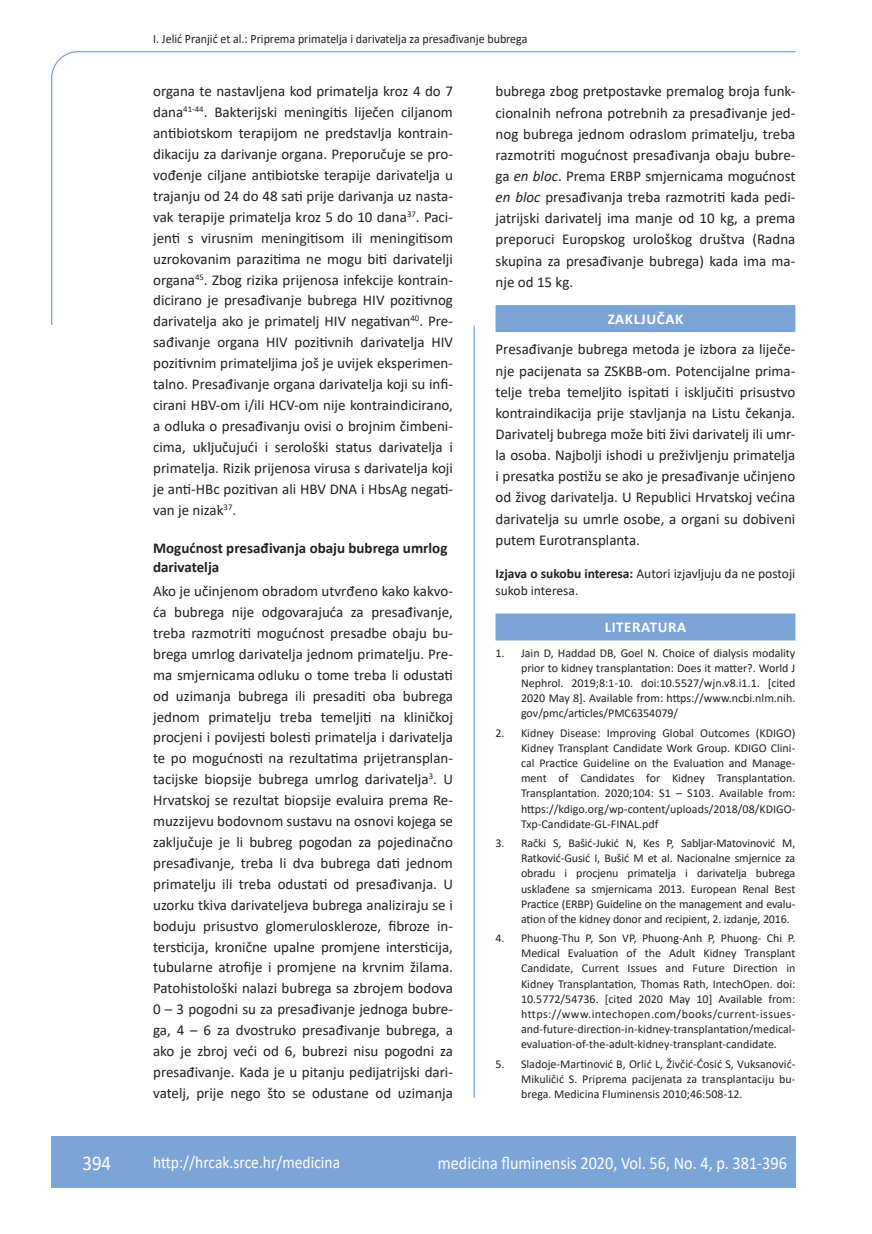
<style>
.page{position:relative;width:872px;height:1234px;background:#fff}
.page>*{position:absolute;margin:0;border:0;box-sizing:border-box;transform-origin:0 0}
.t1{font:21px "Calibri";color:#fff;scale:.9 1}
.t2{font:18px "Calibri";color:#fff;scale:.9 1}
.t3{font:17.25px "Calibri";color:#fff;scale:.9 1}
.osnovni_tekst{font:15px/20.9px "Calibri";color:#231f20;text-align:justify}
.podnaslov{font:700 15px/19.6px "Calibri";color:#231f20}
.naslov_ruler{font:700 15px "Calibri";letter-spacing:.04em;color:#fff}
.izjava{font:13.5px/16.6px "Calibri";color:#231f20}
.glava{font:12.75px "Calibri";color:#231f20;scale:.94 1}
.literatura{font:12px/15.1px "Calibri";color:#231f20;text-align:justify}
.s1{font-style:italic}
.s2{font-weight:700}
</style>
<div class="page">
<svg style="left:51px;top:51px;width:745px;height:275px"></svg>
<hr style="left:473px;top:325px;width:2px;height:772px;background:#7ca5d7">
<div style="left:51px;top:1135px;width:744px;height:51px;background:#7ca5d7"></div>
<div style="left:495px;top:305px;width:300px;height:27px;background:#7ca5d7"></div>
<div style="left:495px;top:613px;width:300px;height:27px;background:#7ca5d7"></div>
<p class="glava" style="left:153px;top:29px;width:400px">I. Jelić Pranjić et al.: Priprema primatelja i darivatelja za presađivanje bubrega</p>
<p class="osnovni_tekst" style="left:153px;top:81px;width:301px">organa te nastavljena kod primatelja kroz 4 do 7 dana<sup>41-44</sup>. Bakterijski meningitis liječen ciljanom antibiotskom terapijom ne predstavlja kontrain&shy;dikaciju za darivanje organa. Preporučuje se pro&shy;vođenje ciljane antibiotske terapije darivatelja u trajanju od 24 do 48 sati prije darivanja uz nasta&shy;vak terapije primatelja kroz 5 do 10 dana<sup>37</sup>. Paci&shy;jenti s virusnim meningitisom ili meningitisom uzrokovanim parazitima ne mogu biti darivatelji organa<sup>45</sup>. Zbog rizika prijenosa infekcije kontrain&shy;dicirano je presađivanje bubrega HIV pozitivnog darivatelja ako je primatelj HIV negativan<sup>40</sup>. Pre&shy;sađivanje organa HIV pozitivnih darivatelja HIV pozitivnim primateljima još je uvijek eksperimen&shy;talno. Presađivanje organa darivatelja koji su infi&shy;cirani HBV-om i/ili HCV-om nije kontraindicirano, a odluka o presađivanju ovisi o brojnim čimbeni&shy;cima, uključujući i serološki status darivatelja i primatelja. Rizik prijenosa virusa s darivatelja koji je anti-HBc pozitivan ali HBV DNA i HbsAg negati&shy;van je nizak<sup>37</sup>.</p>
<p class="podnaslov" style="left:153px;top:537px;width:296px">Mogućnost presađivanja obaju bubrega umrlog darivatelja</p>
<p class="osnovni_tekst" style="left:153px;top:580px;width:301px">Ako je učinjenom obradom utvrđeno kako kakvo&shy;ća bubrega nije odgovarajuća za presađivanje, treba razmotriti mogućnost presadbe obaju bu&shy;brega umrlog darivatelja jednom primatelju. Pre&shy;ma smjernicama odluku o tome treba li odustati od uzimanja bubrega ili presaditi oba bubrega jednom primatelju treba temeljiti na kliničkoj procjeni i povijesti bolesti primatelja i darivatelja te po mogućnosti na rezultatima prijetransplan&shy;tacijske biopsije bubrega umrlog darivatelja<sup>3</sup>. U Hrvatskoj se rezultat biopsije evaluira prema Re&shy;muzzijevu bodovnom sustavu na osnovi kojega se zaključuje je li bubreg pogodan za pojedinačno presađivanje, treba li dva bubrega dati jednom primatelju ili treba odustati od presađivanja. U uzorku tkiva darivateljeva bubrega analiziraju se i boduju prisustvo glomeruloskleroze, fibroze in&shy;tersticija, kronične upalne promjene intersticija, tubularne atrofije i promjene na krvnim žilama.<br>Patohistološki nalazi bubrega sa zbrojem bodova 0 – 3 pogodni su za presađivanje jednoga bubre&shy;ga, 4 – 6 za dvostruko presađivanje bubrega, a ako je zbroj veći od 6, bubrezi nisu pogodni za presađivanje. Kada je u pitanju pedijatrijski dari&shy;vatelj, prije nego što se odustane od uzimanja</p>
<p class="osnovni_tekst" style="left:495px;top:80px;width:301px">bubrega zbog pretpostavke premalog broja funk&shy;cionalnih nefrona potrebnih za presađivanje jed&shy;nog bubrega jednom odraslom primatelju, treba razmotriti mogućnost presađivanja obaju bubre&shy;ga <span class="s1">en bloc</span>. Prema ERBP smjernicama mogućnost <span class="s1">en bloc</span> presađivanja treba razmotriti kada pedi&shy;jatrijski darivatelj ima manje od 10 kg, a prema preporuci Europskog urološkog društva (Radna skupina za presađivanje bubrega) kada ima ma&shy;nje od 15 kg.</p>
<p class="naslov_ruler" style="left:607px;top:308px;width:77px">ZAKLJUČAK</p>
<p class="osnovni_tekst" style="left:495px;top:338px;width:301px">Presađivanje bubrega metoda je izbora za liječe&shy;nje pacijenata sa ZSKBB-om. Potencijalne prima&shy;telje treba temeljito ispitati i isključiti prisustvo kontraindikacija prije stavljanja na Listu čekanja.<br>Darivatelj bubrega može biti živi darivatelj ili umr&shy;la osoba. Najbolji ishodi u preživljenju primatelja i presatka postižu se ako je presađivanje učinjeno od živog darivatelja. U Republici Hrvatskoj većina darivatelja su umrle osobe, a organi su dobiveni putem Eurotransplanta.</p>
<p class="izjava" style="left:495px;top:565px;width:301px"><span class="s2">Izjava o sukobu interesa:</span> Autori izjavljuju da ne postoji sukob interesa.</p>
<p class="naslov_ruler" style="left:604px;top:616px;width:83px">LITERATURA</p>
<p class="literatura" style="left:521px;top:645px;width:276px;text-indent:-26px">1. Jain D, Haddad DB, Goel N. Choice of dialysis modality prior to kidney transplantation: Does it matter?. World J Nephrol. 2019;8:1‐10. doi:10.5527/wjn.v8.i1.1. [cited 2020 May 8]. Available from: https://www.ncbi.nlm.nih. gov/pmc/articles/PMC6354079/</p>
<p class="literatura" style="left:521px;top:724px;width:276px;text-indent:-26px">2. Kidney Disease: Improving Global Outcomes (KDIGO)<br>Kidney Transplant Candidate Work Group. KDIGO Clini&shy;cal Practice Guideline on the Evaluation and Manage&shy;ment of Candidates for Kidney Transplantation.<br>Transplantation. 2020;104: S1 – S103. Available from: https://kdigo.org/wp-content/uploads/2018/08/KDIGO-Txp-Candidate-GL-FINAL.pdf</p>
<p class="literatura" style="left:521px;top:835px;width:276px;text-indent:-26px">3. Rački S, Bašić-Jukić N, Kes P, Sabljar-Matovinović M, Ratković-Gusić I, Bušić M et al. Nacionalne smjernice za obradu i procjenu primatelja i darivatelja bubrega usklađene sa smjernicama 2013. European Renal Best Practice (ERBP) Guideline on the management and evalu&shy;ation of the kidney donor and recipient, 2. izdanje, 2016.</p>
<p class="literatura" style="left:521px;top:930px;width:276px;text-indent:-26px">4. Phuong-Thu P, Son VP, Phuong-Anh P, Phuong- Chi P.<br>Medical Evaluation of the Adult Kidney Transplant Candidate, Current Issues and Future Direction in Kidney Transplantation, Thomas Rath, IntechOpen. doi:<br>10.5772/54736. [cited 2020 May 10] Available from: https://www.intechopen.com/books/current-issues&shy;and-future-direction-in-kidney-transplantation/medical&shy;evaluation-of-the-adult-kidney-transplant-candidate.</p>
<p class="literatura" style="left:521px;top:1055px;width:276px;text-indent:-26px">5. Sladoje-Martinović B, Orlić L, Živčić-Ćosić S, Vuksanović-Mikuličić S. Priprema pacijenata za transplantaciju bu&shy;brega. Medicina Fluminensis 2010;46:508-12.</p>
<p class="t1" style="left:82px;top:1147px;width:33px">394</p>
<p class="t3" style="left:153px;top:1149px;width:209px">http://hrcak.srce.hr/medicina</p>
<p class="t2" style="left:438px;top:1149px;width:389px">medicina fluminensis 2020, Vol. 56, No. 4, p. 381-396</p>
</div>
